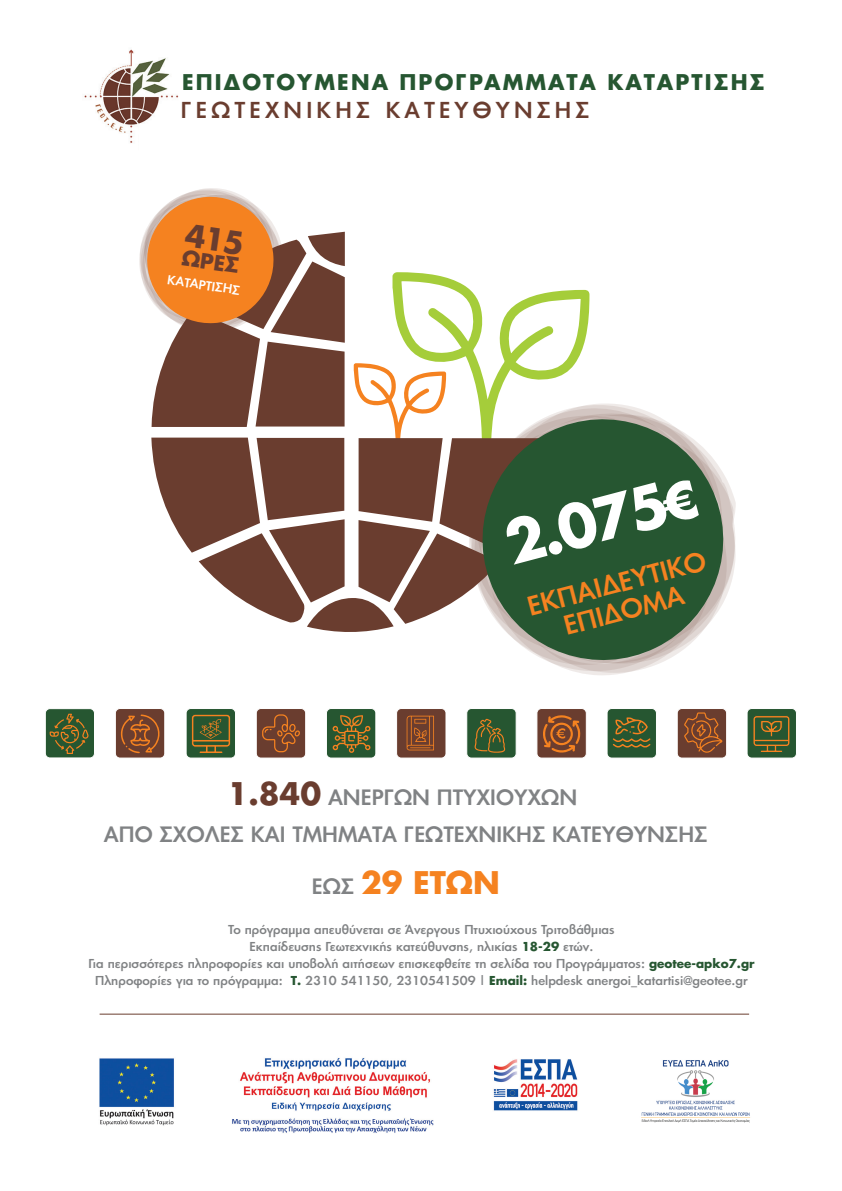
<style>
.page{position:relative;width:842px;height:1191px;background:#fff}
.page>*{position:absolute;margin:0;border:0;box-sizing:border-box;transform-origin:0 0}
.t1{font:700 57.7px "PF Futura Neu";color:#fff}
.t2{font:700 30.4px "PF Futura Neu";color:#f58220}
.t3{font:500 25.4px/27.8px "PF Futura Neu";color:#f58220;text-align:center}
.t4{font:500 21.4px "PF Futura Neu";letter-spacing:.2em;color:#6a3d2f}
.t5{font:700 21.1px "PF Futura Neu";letter-spacing:.1em;color:#265631}
.t6{font:500 20.6px/36.8px "PF Futura Neu";color:#808284;text-align:center}
.t7{font:700 20.5px "PF Futura Neu";color:#6a3d2f}
.t8{font:500 16.1px "PF Futura Neu";color:#808284}
.t9{font:500 12.1px "PF Futura Neu";color:#fff}
.t10{font:500 12px/17px "PF Futura Neu";color:#808284;text-align:center}
.t11{font:700 7.8px "PF Futura Neu";color:#265631}
.s1{font-size:49.2px}
.s2{font-weight:700;font-size:30.4px;color:#6a3d2f}
.s3{font-weight:500;font-size:20.6px;color:#808284}
.s4{font-weight:700;color:#265631}
</style>
<div class="page">
<img style="left:84px;top:49px;width:95px;height:94px">
<div style="left:139px;top:127px;width:55px;height:28px;background:#fff"></div>
<div style="left:677px;top:708px;width:50px;height:50px;background:#6a3d2f;border-radius:5px"></div>
<div style="left:677px;top:708px;width:50px;height:50px;border:1px solid #fff;border-radius:5px"></div>
<svg style="left:684px;top:712px;width:39px;height:41px"></svg>
<div style="left:45px;top:708px;width:49px;height:50px;background:#265631;border-radius:5px"></div>
<div style="left:45px;top:708px;width:50px;height:50px;border:1px solid #fff;border-radius:5px"></div>
<svg style="left:50px;top:713px;width:39px;height:41px"></svg>
<div style="left:747px;top:708px;width:49px;height:50px;background:#265631;border-radius:5px"></div>
<div style="left:747px;top:708px;width:50px;height:50px;border:1px solid #fff;border-radius:5px"></div>
<div style="left:537px;top:708px;width:49px;height:50px;background:#6a3d2f;border-radius:5px"></div>
<div style="left:537px;top:708px;width:49px;height:50px;border:1px solid #fff;border-radius:5px"></div>
<div style="left:186px;top:708px;width:49px;height:50px;background:#265631;border-radius:5px"></div>
<div style="left:186px;top:708px;width:50px;height:50px;border:1px solid #fff;border-radius:5px"></div>
<div style="left:115px;top:708px;width:50px;height:50px;background:#6a3d2f;border-radius:5px"></div>
<div style="left:115px;top:708px;width:50px;height:50px;border:1px solid #fff;border-radius:5px"></div>
<svg style="left:121px;top:714px;width:39px;height:39px"></svg>
<div style="left:397px;top:708px;width:49px;height:50px;background:#6a3d2f;border-radius:5px"></div>
<div style="left:396px;top:708px;width:50px;height:50px;border:1px solid #fff;border-radius:5px"></div>
<svg style="left:407px;top:715px;width:27px;height:35px"></svg>
<div style="left:326px;top:708px;width:50px;height:50px;background:#265631;border-radius:5px"></div>
<div style="left:326px;top:708px;width:50px;height:50px;border:1px solid #fff;border-radius:5px"></div>
<svg style="left:332px;top:715px;width:39px;height:38px"></svg>
<div style="left:607px;top:708px;width:49px;height:50px;background:#265631;border-radius:5px"></div>
<div style="left:607px;top:708px;width:50px;height:50px;border:1px solid #fff;border-radius:5px"></div>
<div style="left:467px;top:708px;width:49px;height:50px;background:#265631;border-radius:5px"></div>
<div style="left:467px;top:708px;width:49px;height:50px;border:1px solid #fff;border-radius:5px"></div>
<svg style="left:474px;top:718px;width:31px;height:35px"></svg>
<div style="left:256px;top:708px;width:50px;height:50px;background:#6a3d2f;border-radius:5px"></div>
<div style="left:256px;top:708px;width:50px;height:50px;border:1px solid #fff;border-radius:5px"></div>
<svg style="left:753px;top:716px;width:37px;height:36px"></svg>
<svg style="left:191px;top:714px;width:40px;height:39px"></svg>
<svg style="left:262px;top:714px;width:38px;height:38px"></svg>
<svg style="left:543px;top:715px;width:37px;height:37px"></svg>
<svg style="left:613px;top:717px;width:37px;height:31px"></svg>
<svg style="left:508px;top:403px;width:228px;height:272px;fill:#265631"></svg>
<hr style="left:100px;top:1013px;width:649px;height:1px;background:#6a3d2f">
<img style="left:99px;top:1058px;width:479px;height:75px">
<img style="left:641px;top:1060px;width:109px;height:63px">
<svg style="left:139px;top:188px;width:450px;height:446px"></svg>
<h3 class="t5" style="left:182px;top:68px;width:584px">ΕΠΙ∆ΟΤΟΥΜΕΝΑ ΠΡΟΓΡΑΜΜΑΤΑ ΚΑΤΑΡΤΙΣΗΣ</h3>
<h3 class="t4" style="left:181px;top:96px;width:410px">ΓΕΩΤΕΧΝΙΚΗΣ ΚΑΤΕΥΘΥΝΣΗΣ</h3>
<h3 class="t7" style="left:184px;top:243px;width:59px;rotate:8deg">ΩΡΕΣ</h3>
<p class="t9" style="left:169px;top:272px;width:75px;rotate:8deg">ΚΑΤΑΡΤΙΣΗΣ</p>
<h1 class="t1" style="left:496px;top:506px;width:198px;rotate:-15deg">2.075<span class="s1">€</span></h1>
<h3 class="t3" style="left:524px;top:593px;width:185px;rotate:-15deg">ΕΚΠΑΙ∆ΕΥΤΙΚΟ<br>ΕΠΙ∆ΟΜΑ</h3>
<h3 class="t6" style="left:104px;top:778px;width:605px"><span class="s2">1.840</span> ΑΝΕΡΓΩΝ ΠΤΥΧΙΟΥΧΩΝ<br>ΑΠΟ ΣΧΟΛΕΣ ΚΑΙ ΤΜΗΜΑΤΑ ΓΕΩΤΕΧΝΙΚΗΣ ΚΑΤΕΥΘΥΝΣΗΣ</h3>
<h2 class="t2" style="left:312px;top:861px;width:190px"><span class="s3">ΕΩΣ</span> 29 ΕΤΩΝ</h2>
<p class="t10" style="left:88px;top:920px;width:668px">Το πρόγραµµα απευθύνεται σε Άνεργους Πτυχιούχους Τριτοβάθµιας<br>Εκπαίδευσης Γεωτεχνικής κατεύθυνσης, ηλικίας <span class="s4">18-29</span> ετών.<br>Για περισσότερες πληροφορίες και υποβολή αιτήσεων επισκεφθείτε τη σελίδα του Προγράµµατος: <span class="s4">geotee-apko7.gr </span>Πληροφορίες για το πρόγραµµα: <span class="s4">Τ.</span> 2310 541150, 2310541509 | <span class="s4">Εmail:</span> helpdesk anergoi_katartisi@geotee.gr</p>
<p class="t11" style="left:649px;top:959px;width:107px">https://geotee-apko7.gr/</p>
<h3 class="t8" style="left:532px;top:971px;width:218px">anergoi_katartisi@geotee.gr</h3>
</div>
